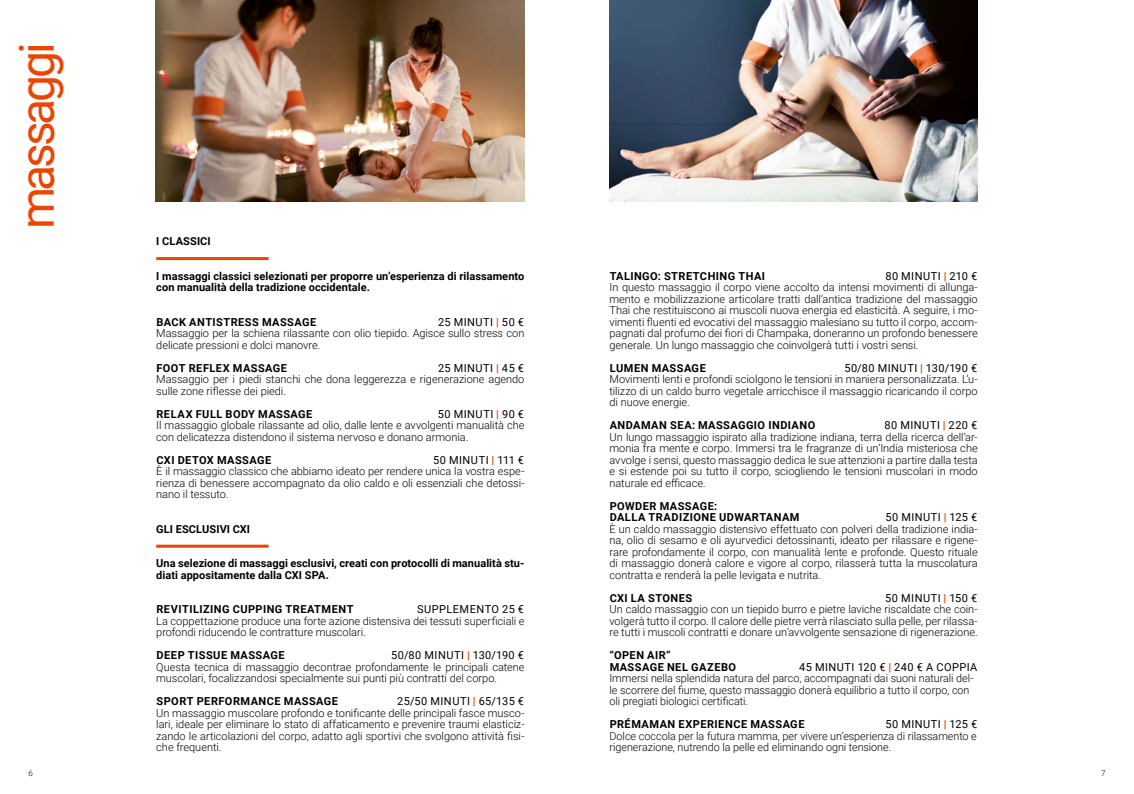
<style>
.page{position:relative;width:1134px;height:794px;background:#fff}
.page>*{position:absolute;margin:0;border:0;box-sizing:border-box;transform-origin:0 0}
.t1{font:48px "Roboto";letter-spacing:-.07em;color:#eb4502}
.t2{font:300 11px/11.5px "Roboto";letter-spacing:-.005em;color:#000;text-align:justify}
.t3{font:700 11px/11.5px "Roboto";letter-spacing:.03em;color:#000}
.t4{font:700 11px/11.5px "Roboto";letter-spacing:.005em;color:#000}
.t5{font:11px "Roboto";letter-spacing:.04em;color:#000}
.t6{font:700 11px "Roboto";letter-spacing:.01em;color:#000}
.t7{font:300 8px "Roboto";color:#000}
.s1{font-weight:400}
.s2{font-weight:900;color:#eb4502}
</style>
<div class="page">
<img style="left:156px;top:0;width:368px;height:201px">
<hr style="left:156px;top:257px;width:113px;height:3px;background:#eb4502">
<hr style="left:156px;top:544px;width:113px;height:3px;background:#eb4502">
<img style="left:609px;top:0;width:369px;height:201px">
<h1 class="t1" style="left:3px;top:229px;width:188px;rotate:-90deg">massaggi</h1>
<p class="t6" style="left:156px;top:233px;width:56px">I CLASSICI</p>
<p class="t4" style="left:156px;top:269px;width:370px">I massaggi classici selezionati per proporre un’esperienza di rilassamento con manualità della tradizione occidentale.</p>
<p class="t3" style="left:156px;top:315px;width:161px">BACK ANTISTRESS MASSAGE</p>
<p class="t2" style="left:156px;top:315px;width:370px;text-indent:282px"><span class="s1">25 MINUTI</span> <span class="s2">|</span> <span class="s1">50 € </span>Massaggio per la schiena rilassante con olio tiepido. Agisce sullo stress con delicate pressioni e dolci manovre.</p>
<p class="t3" style="left:156px;top:361px;width:132px">FOOT REFLEX MASSAGE</p>
<p class="t2" style="left:156px;top:361px;width:370px;text-indent:282px"><span class="s1">25 MINUTI</span> <span class="s2">|</span> <span class="s1">45 € </span>Massaggio per i piedi stanchi che dona leggerezza e rigenerazione agendo sulle zone riflesse dei piedi.</p>
<p class="t3" style="left:156px;top:407px;width:157px">RELAX FULL BODY MASSAGE</p>
<p class="t2" style="left:156px;top:407px;width:370px;text-indent:282px"><span class="s1">50 MINUTI</span> <span class="s2">|</span> <span class="s1">90 € </span>Il massaggio globale rilassante ad olio, dalle lente e avvolgenti manualità che con delicatezza distendono il sistema nervoso e donano armonia.</p>
<p class="t3" style="left:156px;top:453px;width:116px">CXI DETOX MASSAGE</p>
<p class="t2" style="left:156px;top:453px;width:370px;text-indent:277px"><span class="s1">50 MINUTI</span> <span class="s2">|</span> <span class="s1">111 € </span>È il massaggio classico che abbiamo ideato per rendere unica la vostra espe&shy;rienza di benessere accompagnato da olio caldo e oli essenziali che detossi&shy;nano il tessuto.</p>
<p class="t4" style="left:156px;top:522px;width:95px">GLI ESCLUSIVI CXI</p>
<p class="t4" style="left:156px;top:557px;width:370px">Una selezione di massaggi esclusivi, creati con protocolli di manualità stu&shy;diati appositamente dalla CXI SPA.</p>
<p class="t3" style="left:156px;top:603px;width:198px">REVITILIZING CUPPING TREATMENT</p>
<p class="t5" style="left:417px;top:601px;width:109px">SUPPLEMENTO 25 €</p>
<p class="t2" style="left:156px;top:614px;width:370px">La coppettazione produce una forte azione distensiva dei tessuti superficiali e profondi riducendo le contratture muscolari.</p>
<p class="t3" style="left:156px;top:649px;width:130px">DEEP TISSUE MASSAGE</p>
<p class="t2" style="left:156px;top:649px;width:370px;text-indent:235px"><span class="s1">50/80 MINUTI</span> <span class="s2">|</span> <span class="s1">130/190 € </span>Questa tecnica di massaggio decontrae profondamente le principali catene muscolari, focalizzandosi specialmente sui punti più contratti del corpo.</p>
<p class="t3" style="left:156px;top:695px;width:183px">SPORT PERFORMANCE MASSAGE</p>
<p class="t2" style="left:156px;top:695px;width:370px;text-indent:241px"><span class="s1">25/50 MINUTI</span> <span class="s2">|</span> <span class="s1">65/135 € </span>Un massaggio muscolare profondo e tonificante delle principali fasce musco&shy;lari, ideale per eliminare lo stato di affaticamento e prevenire traumi elasticiz&shy;zando le articolazioni del corpo, adatto agli sportivi che svolgono attività fisi&shy;che frequenti.</p>
<p class="t2" style="left:609px;top:270px;width:370px;text-indent:276px"><span class="s1">80 MINUTI</span> <span class="s2">|</span> <span class="s1">210 € </span>In questo massaggio il corpo viene accolto da intensi movimenti di allunga&shy;mento e mobilizzazione articolare tratti dall’antica tradizione del massaggio Thai che restituiscono ai muscoli nuova energia ed elasticità. A seguire, i mo&shy;vimenti fluenti ed evocativi del massaggio malesiano su tutto il corpo, accom&shy;pagnati dal profumo dei fiori di Champaka, doneranno un profondo benessere generale. Un lungo massaggio che coinvolgerà tutti i vostri sensi.</p>
<p class="t3" style="left:610px;top:362px;width:98px">LUMEN MASSAGE</p>
<p class="t3" style="left:610px;top:270px;width:157px">TALINGO: STRETCHING THAI</p>
<p class="t2" style="left:609px;top:362px;width:370px;text-indent:235px"><span class="s1">50/80 MINUTI</span> <span class="s2">|</span> <span class="s1">130/190 € </span>Movimenti lenti e profondi sciolgono le tensioni in maniera personalizzata. L’u&shy;tilizzo di un caldo burro vegetale arricchisce il massaggio ricaricando il corpo di nuove energie.</p>
<p class="t3" style="left:610px;top:419px;width:207px">ANDAMAN SEA: MASSAGGIO INDIANO</p>
<p class="t2" style="left:609px;top:419px;width:370px;text-indent:275px"><span class="s1">80 MINUTI</span> <span class="s2">|</span> <span class="s1">220 € </span>Un lungo massaggio ispirato alla tradizione indiana, terra della ricerca dell’ar&shy;monia fra mente e corpo. Immersi tra le fragranze di un’India misteriosa che avvolge i sensi, questo massaggio dedica le sue attenzioni a partire dalla testa e si estende poi su tutto il corpo, sciogliendo le tensioni muscolari in modo naturale ed efficace.</p>
<p class="t3" style="left:610px;top:500px;width:191px">POWDER MASSAGE:<br>DALLA TRADIZIONE UDWARTANAM</p>
<p class="t2" style="left:609px;top:511px;width:370px;text-indent:276px"><span class="s1">50 MINUTI</span> <span class="s2">|</span> <span class="s1">125 € </span>È un caldo massaggio distensivo effettuato con polveri della tradizione india&shy;na, olio di sesamo e oli ayurvedici detossinanti, ideato per rilassare e rigene&shy;rare profondamente il corpo, con manualità lente e profonde. Questo rituale di massaggio donerà calore e vigore al corpo, rilasserà tutta la muscolatura contratta e renderà la pelle levigata e nutrita.</p>
<p class="t3" style="left:610px;top:592px;width:84px">CXI LA STONES</p>
<p class="t2" style="left:609px;top:592px;width:370px;text-indent:276px"><span class="s1">50 MINUTI</span> <span class="s2">|</span> <span class="s1">150 € </span>Un caldo massaggio con un tiepido burro e pietre laviche riscaldate che coin&shy;volgerà tutto il corpo. Il calore delle pietre verrà rilasciato sulla pelle, per rilassa&shy;re tutti i muscoli contratti e donare un’avvolgente sensazione di rigenerazione.</p>
<p class="t3" style="left:609px;top:649px;width:128px">“OPEN AIR”<br>MASSAGE NEL GAZEBO</p>
<p class="t2" style="left:609px;top:660px;width:369px;text-align:left;text-indent:190px"><span class="s1">45 MINUTI 120 €</span> <span class="s2">|</span> <span class="s1">240 € A COPPIA </span>Immersi nella splendida natura del parco, accompagnati dai suoni naturali del&shy;le scorrere del fiume, questo massaggio donerà equilibrio a tutto il corpo, con oli pregiati biologici certificati.</p>
<p class="t3" style="left:610px;top:718px;width:196px">PRÉMAMAN EXPERIENCE MASSAGE</p>
<p class="t2" style="left:609px;top:718px;width:369px;text-indent:276px"><span class="s1">50 MINUTI</span> <span class="s2">|</span> <span class="s1">125 € </span>Dolce coccola per la futura mamma, per vivere un’esperienza di rilassamento e rigenerazione, nutrendo la pelle ed eliminando ogni tensione.</p>
<p class="t7" style="left:28px;top:767px;width:6px">6</p>
<p class="t7" style="left:1101px;top:767px;width:6px">7</p>
</div>
